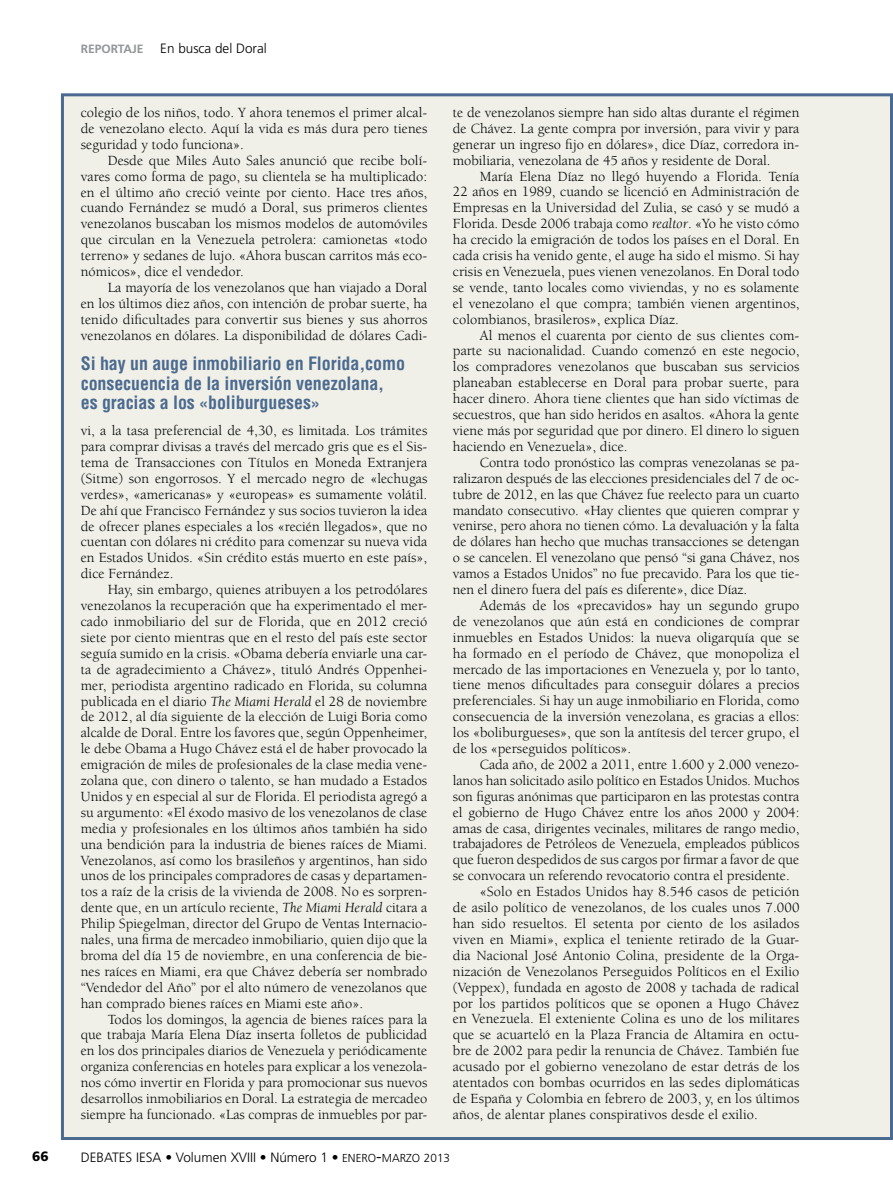
<style>
.page{position:relative;width:893px;height:1191px;background:#fff}
.page>*{position:absolute;margin:0;border:0;box-sizing:border-box;transform-origin:0 0}
.t1{font:700 condensed 18px/19.5px "Helvetica";letter-spacing:-.005em;color:#4b6a8f}
.t2{font:14.4px/15.9px "Berkeley";letter-spacing:.005em;color:#000;text-align:justify}
.t3{font:300 13.5px "Frutiger";color:#000}
.t4{font:900 13.5px "Frutiger";color:#000}
.s1{font-weight:700;font-size:12px;color:#939598}
.s2{font-style:italic}
.s3{font-size:11.55px}
.s4{font-size:16.5px}
.s5{font-size:11.7px}
</style>
<div class="page">
<div style="left:61px;top:93px;width:832px;height:1047px;background:#f0f0e9;border:3px solid #4b6a8f"></div>
<p class="t3" style="left:81px;top:41px;width:188px"><span class="s1">REPORTAJE</span> En busca del Doral</p>
<p class="t2" style="left:81px;top:105px;width:348px">colegio de los niños, todo. Y ahora tenemos el primer alcal&shy;de venezolano electo. Aquí la vida es más dura pero tienes seguridad y todo funciona».</p>
<p class="t2" style="left:81px;top:153px;width:348px;text-indent:27px">Desde que Miles Auto Sales anunció que recibe bolí&shy;vares como forma de pago, su clientela se ha multiplicado: en el último año creció veinte por ciento. Hace tres años, cuando Fernández se mudó a Doral, sus primeros clientes venezolanos buscaban los mismos modelos de automóviles que circulan en la Venezuela petrolera: camionetas «todo terreno» y sedanes de lujo. «Ahora buscan carritos más eco&shy;nómicos», dice el vendedor.</p>
<p class="t2" style="left:81px;top:280px;width:348px;text-indent:27px">La mayoría de los venezolanos que han viajado a Doral en los últimos diez años, con intención de probar suerte, ha tenido dificultades para convertir sus bienes y sus ahorros venezolanos en dólares. La disponibilidad de dólares Cadi-</p>
<p class="t1" style="left:81px;top:354px;width:326px">Si hay un auge inmobiliario en Florida,como consecuencia de la inversión venezolana, es gracias a los «boliburgueses»</p>
<p class="t2" style="left:81px;top:423px;width:348px">vi, a la tasa preferencial de 4,30, es limitada. Los trámites para comprar divisas a través del mercado gris que es el Sis&shy;tema de Transacciones con Títulos en Moneda Extranjera (Sitme) son engorrosos. Y el mercado negro de «lechugas verdes», «americanas» y «europeas» es sumamente volátil.<br>De ahí que Francisco Fernández y sus socios tuvieron la idea de ofrecer planes especiales a los «recién llegados», que no cuentan con dólares ni crédito para comenzar su nueva vida en Estados Unidos. «Sin crédito estás muerto en este país», dice Fernández.</p>
<p class="t2" style="left:81px;top:582px;width:348px;text-indent:27px">Hay, sin embargo, quienes atribuyen a los petrodólares venezolanos la recuperación que ha experimentado el mer&shy;cado inmobiliario del sur de Florida, que en 2012 creció siete por ciento mientras que en el resto del país este sector seguía sumido en la crisis. «Obama debería enviarle una car&shy;ta de agradecimiento a Chávez», tituló Andrés Oppenhei&shy;mer, periodista argentino radicado en Florida, su columna publicada en el diario <span class="s2">The Miami Herald</span> el 28 de noviembre de 2012, al día siguiente de la elección de Luigi Boria como alcalde de Doral. Entre los favores que, según Oppenheimer, le debe Obama a Hugo Chávez está el de haber provocado la emigración de miles de profesionales de la clase media vene&shy;zolana que, con dinero o talento, se han mudado a Estados Unidos y en especial al sur de Florida. El periodista agregó a su argumento: «El éxodo masivo de los venezolanos de clase media y profesionales en los últimos años también ha sido una bendición para la industria de bienes raíces de Miami.<br>Venezolanos, así como los brasileños y argentinos, han sido unos de los principales compradores de casas y departamen&shy;tos a raíz de la crisis de la vivienda de 2008. No es sorpren&shy;dente que, en un artículo reciente, <span class="s2">The Miami Herald</span> citara a Philip Spiegelman, director del Grupo de Ventas Internacio&shy;nales, una firma de mercadeo inmobiliario, quien dijo que la broma del día 15 de noviembre, en una conferencia de bie&shy;nes raíces en Miami, era que Chávez debería ser nombrado “Vendedor del Año” por el alto número de venezolanos que han comprado bienes raíces en Miami este año».</p>
<p class="t2" style="left:81px;top:1011px;width:348px;text-indent:27px">Todos los domingos, la agencia de bienes raíces para la que trabaja María Elena Díaz inserta folletos de publicidad en los dos principales diarios de Venezuela y periódicamente organiza conferencias en hoteles para explicar a los venezola&shy;nos cómo invertir en Florida y para promocionar sus nuevos desarrollos inmobiliarios en Doral. La estrategia de mercadeo siempre ha funcionado. «Las compras de inmuebles por par-</p>
<p class="t2" style="left:453px;top:105px;width:348px">te de venezolanos siempre han sido altas durante el régimen de Chávez. La gente compra por inversión, para vivir y para generar un ingreso fijo en dólares», dice Díaz, corredora in&shy;mobiliaria, venezolana de 45 años y residente de Doral.</p>
<p class="t2" style="left:453px;top:168px;width:348px;text-indent:27px">María Elena Díaz no llegó huyendo a Florida. Tenía 22 años en 1989, cuando se licenció en Administración de Empresas en la Universidad del Zulia, se casó y se mudó a Florida. Desde 2006 trabaja como <span class="s2">realtor</span>. «Yo he visto cómo ha crecido la emigración de todos los países en el Doral. En cada crisis ha venido gente, el auge ha sido el mismo. Si hay crisis en Venezuela, pues vienen venezolanos. En Doral todo se vende, tanto locales como viviendas, y no es solamente el venezolano el que compra; también vienen argentinos, colombianos, brasileros», explica Díaz.</p>
<p class="t2" style="left:453px;top:327px;width:348px;text-indent:27px">Al menos el cuarenta por ciento de sus clientes com&shy;parte su nacionalidad. Cuando comenzó en este negocio, los compradores venezolanos que buscaban sus servicios planeaban establecerse en Doral para probar suerte, para hacer dinero. Ahora tiene clientes que han sido víctimas de secuestros, que han sido heridos en asaltos. «Ahora la gente viene más por seguridad que por dinero. El dinero lo siguen haciendo en Venezuela», dice.</p>
<p class="t2" style="left:453px;top:454px;width:348px;text-indent:27px">Contra todo pronóstico las compras venezolanas se pa&shy;ralizaron después de las elecciones presidenciales del 7 de oc&shy;tubre de 2012, en las que Chávez fue reelecto para un cuarto mandato consecutivo. «Hay clientes que quieren comprar y venirse, pero ahora no tienen cómo. La devaluación y la falta de dólares han hecho que muchas transacciones se detengan o se cancelen. El venezolano que pensó “si gana Chávez, nos vamos a Estados Unidos” no fue precavido. Para los que tie&shy;nen el dinero fuera del país es diferente», dice Díaz.</p>
<p class="t2" style="left:453px;top:598px;width:348px;text-indent:27px">Además de los «precavidos» hay un segundo grupo de venezolanos que aún está en condiciones de comprar inmuebles en Estados Unidos: la nueva oligarquía que se ha formado en el período de Chávez, que monopoliza el mercado de las importaciones en Venezuela y, por lo tanto, tiene menos dificultades para conseguir dólares a precios preferenciales. Si hay un auge inmobiliario en Florida, como consecuencia de la inversión venezolana, es gracias a ellos: los «boliburgueses», que son la antítesis del tercer grupo, el de los «perseguidos políticos».</p>
<p class="t2" style="left:480px;top:757px;width:321px">Cada año, de 2002 a 2011, entre 1.600 y 2.000 venezo-</p>
<p class="t2" style="left:453px;top:772px;width:348px">lanos han solicitado asilo político en Estados Unidos. Muchos</p>
<p class="t2" style="left:453px;top:788px;width:348px">son figuras anónimas que participaron en las protestas contra</p>
<p class="t2" style="left:453px;top:804px;width:348px">el gobierno de Hugo Chávez entre los años 2000 y 2004:</p>
<p class="t2" style="left:453px;top:820px;width:348px">amas de casa, dirigentes vecinales, militares de rango medio,</p>
<p class="t2" style="left:453px;top:836px;width:348px">trabajadores de Petróleos de Venezuela, empleados públicos</p>
<p class="t2" style="left:453px;top:852px;width:348px">que fueron despedidos de sus cargos por firmar a favor de que</p>
<p class="t2" style="left:453px;top:868px;width:338px">se convocara un referendo revocatorio contra el presidente.</p>
<p class="t2" style="left:480px;top:884px;width:321px">«Solo en Estados Unidos hay 8.546 casos de petición</p>
<p class="t2" style="left:453px;top:900px;width:348px">de asilo político de venezolanos, de los cuales unos 7.000</p>
<p class="t2" style="left:453px;top:915px;width:348px">han sido resueltos. El setenta por ciento de los asilados</p>
<p class="t2" style="left:453px;top:931px;width:348px">viven en Miami», explica el teniente retirado de la Guar-</p>
<p class="t2" style="left:453px;top:947px;width:348px">dia Nacional José Antonio Colina, presidente de la Orga-</p>
<p class="t2" style="left:453px;top:963px;width:348px">nización de Venezolanos Perseguidos Políticos en el Exilio</p>
<p class="t2" style="left:453px;top:979px;width:348px">(Veppex), fundada en agosto de 2008 y tachada de radical</p>
<p class="t2" style="left:453px;top:995px;width:348px">por los partidos políticos que se oponen a Hugo Chávez</p>
<p class="t2" style="left:453px;top:1011px;width:348px">en Venezuela. El exteniente Colina es uno de los militares</p>
<p class="t2" style="left:453px;top:1027px;width:348px">que se acuarteló en la Plaza Francia de Altamira en octu-</p>
<p class="t2" style="left:453px;top:1043px;width:348px">bre de 2002 para pedir la renuncia de Chávez. También fue</p>
<p class="t2" style="left:453px;top:1059px;width:348px">acusado por el gobierno venezolano de estar detrás de los</p>
<p class="t2" style="left:453px;top:1074px;width:348px">atentados con bombas ocurridos en las sedes diplomáticas</p>
<p class="t2" style="left:453px;top:1090px;width:348px">de España y Colombia en febrero de 2003, y, en los últimos</p>
<p class="t2" style="left:453px;top:1106px;width:307px">años, de alentar planes conspirativos desde el exilio.</p>
<p class="t4" style="left:32px;top:1148px;width:18px">66</p>
<p class="t3" style="left:81px;top:1150px;width:371px">DEBATES IESA • Volumen XVIII • Número 1 • <span class="s3">ENERO</span><span class="s4">-</span><span class="s3">MARZO</span> <span class="s5">2013</span></p>
</div>
